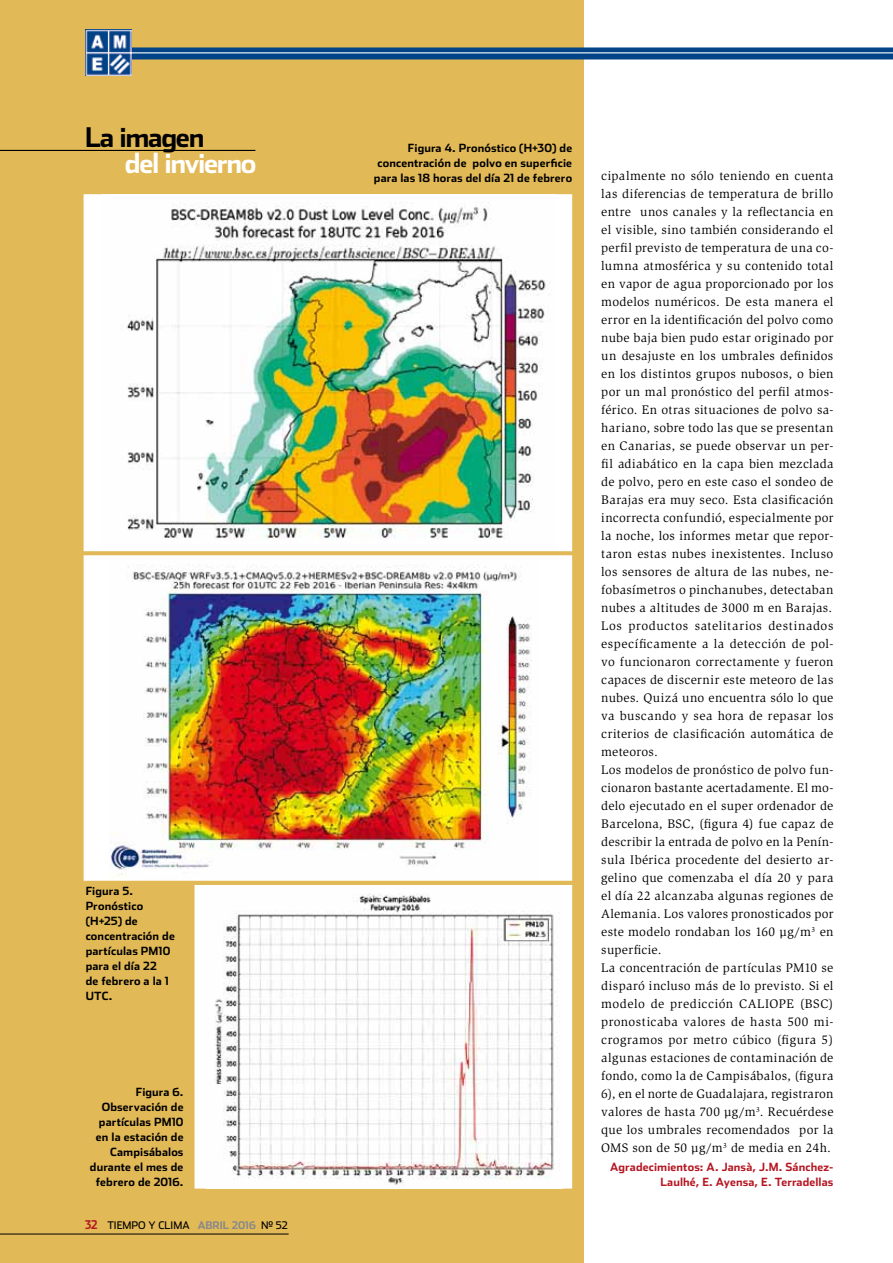
<style>
.page{position:relative;width:893px;height:1263px;background:#fff}
.page>*{position:absolute;margin:0;border:0;box-sizing:border-box;transform-origin:0 0}
.t1{font:700 27px "Stainless";color:#fff}
.t2{font:700 27px "Stainless";color:#000}
.t3{font:12.75px/18px "Slimbach Std";letter-spacing:.025em;color:#000}
.t4{font:700 11.25px/15px "Stainless";letter-spacing:.015em;color:#000;text-align:right}
.t5{font:700 11.25px/15px "Stainless";letter-spacing:.01em;color:#b51621;text-align:right}
.t6{font:10.5px "Stainless";color:#000}
.t7{font:700 10.5px "Stainless";color:#87888a}
.s1{font-family:"Stainless Cond";font-weight:700;font-size:12px;color:#b51621}
.s2{font-weight:700;color:#87888a}
.s3{font-weight:400;color:#000}
</style>
<div class="page">
<div style="left:0;top:0;width:584px;height:1263px;background:#e2b957"></div>
<div style="left:85px;top:47px;width:808px;height:12px;background:#004387"></div>
<img style="left:85px;top:30px;width:46px;height:46px">
<hr style="left:130px;top:52px;width:763px;height:1px;background:#fff">
<hr style="left:0;top:1234px;width:289px;height:1px;background:#000">
<hr style="left:0;top:150px;width:255px;height:1px;background:#000">
<div style="left:84px;top:195px;width:487px;height:355px;background:#fff"></div>
<img style="left:126px;top:202px;width:420px;height:337px">
<div style="left:84px;top:556px;width:487px;height:324px;background:#fff"></div>
<img style="left:109px;top:565px;width:423px;height:311px">
<div style="left:84px;top:555px;width:488px;height:326px;border:1px solid #fff"></div>
<div style="left:195px;top:885px;width:377px;height:303px;background:#fff"></div>
<img style="left:214px;top:894px;width:346px;height:291px">
<h1 class="t2" style="left:85px;top:122px;width:121px">La imagen</h1>
<h1 class="t1" style="left:125px;top:147px;width:133px">del invierno</h1>
<p class="t4" style="left:86px;top:883px;width:91px;text-align:left">Figura 5.<br>Pronóstico (H+25) de concentración de partículas PM10 para el día 22<br>de febrero a la 1<br>UTC</p>
<p class="t4" style="left:109px;top:988px;width:5px">.</p>
<p class="t4" style="left:90px;top:1085px;width:95px">Figura 6.<br>Observación de partículas PM10 en la estación de<br>Campisábalos durante el mes de febrero de 2016.</p>
<p class="t6" style="left:85px;top:1219px;width:120px"><span class="s1">32</span> TIEMPO Y CLIMA <span class="s2">ABRIL</span></p>
<p class="t7" style="left:232px;top:1219px;width:57px">2016 <span class="s3">Nº 52</span></p>
<p class="t4" style="left:374px;top:140px;width:200px">Figura 4. Pronóstico (H+30) de concentración de polvo en superficie para las 18 horas del día 21 de febrero</p>
<p class="t3" style="left:601px;top:167px;width:234px">cipalmente no sólo teniendo en cuenta las diferencias de temperatura de brillo entre unos canales y la reflectancia en el visible, sino también considerando el perfil previsto de temperatura de una co&shy;lumna atmosférica y su contenido total en vapor de agua proporcionado por los modelos numéricos. De esta manera el error en la identificación del polvo como nube baja bien pudo estar originado por un desajuste en los umbrales definidos en los distintos grupos nubosos, o bien por un mal pronóstico del perfil atmos&shy;férico. En otras situaciones de polvo sa&shy;hariano, sobre todo las que se presentan en Canarias, se puede observar un per&shy;fil adiabático en la capa bien mezclada de polvo, pero en este caso el sondeo de Barajas era muy seco. Esta clasificación incorrecta confundió, especialmente por la noche, los informes metar que repor&shy;taron estas nubes inexistentes. Incluso los sensores de altura de las nubes, ne&shy;fobasímetros o pinchanubes, detectaban nubes a altitudes de 3000 m en Barajas.<br>Los productos satelitarios destinados específicamente a la detección de pol&shy;vo funcionaron correctamente y fueron capaces de discernir este meteoro de las nubes. Quizá uno encuentra sólo lo que va buscando y sea hora de repasar los criterios de clasificación automática de meteoros.<br>Los modelos de pronóstico de polvo fun&shy;cionaron bastante acertadamente. El mo&shy;delo ejecutado en el super ordenador de Barcelona, BSC, (figura 4) fue capaz de describir la entrada de polvo en la Penín&shy;sula Ibérica procedente del desierto ar&shy;gelino que comenzaba el día 20 y para el día 22 alcanzaba algunas regiones de Alemania. Los valores pronosticados por este modelo rondaban los 160 μg/m<sup>3</sup> en superficie.<br>La concentración de partículas PM10 se disparó incluso más de lo previsto. Si el modelo de predicción CALIOPE (BSC) pronosticaba valores de hasta 500 mi&shy;crogramos por metro cúbico (figura 5) algunas estaciones de contaminación de fondo, como la de Campisábalos, (figura 6), en el norte de Guadalajara, registraron valores de hasta 700 μg/m<sup>3</sup>. Recuérdese que los umbrales recomendados por la OMS son de 50 μg/m<sup>3</sup> de media en 24h.</p>
<p class="t5" style="left:610px;top:1160px;width:225px">Agradecimientos: A. Jansà, J.M. Sánchez-<br>Laulhé, E. Ayensa, E. Terradellas</p>
</div>
